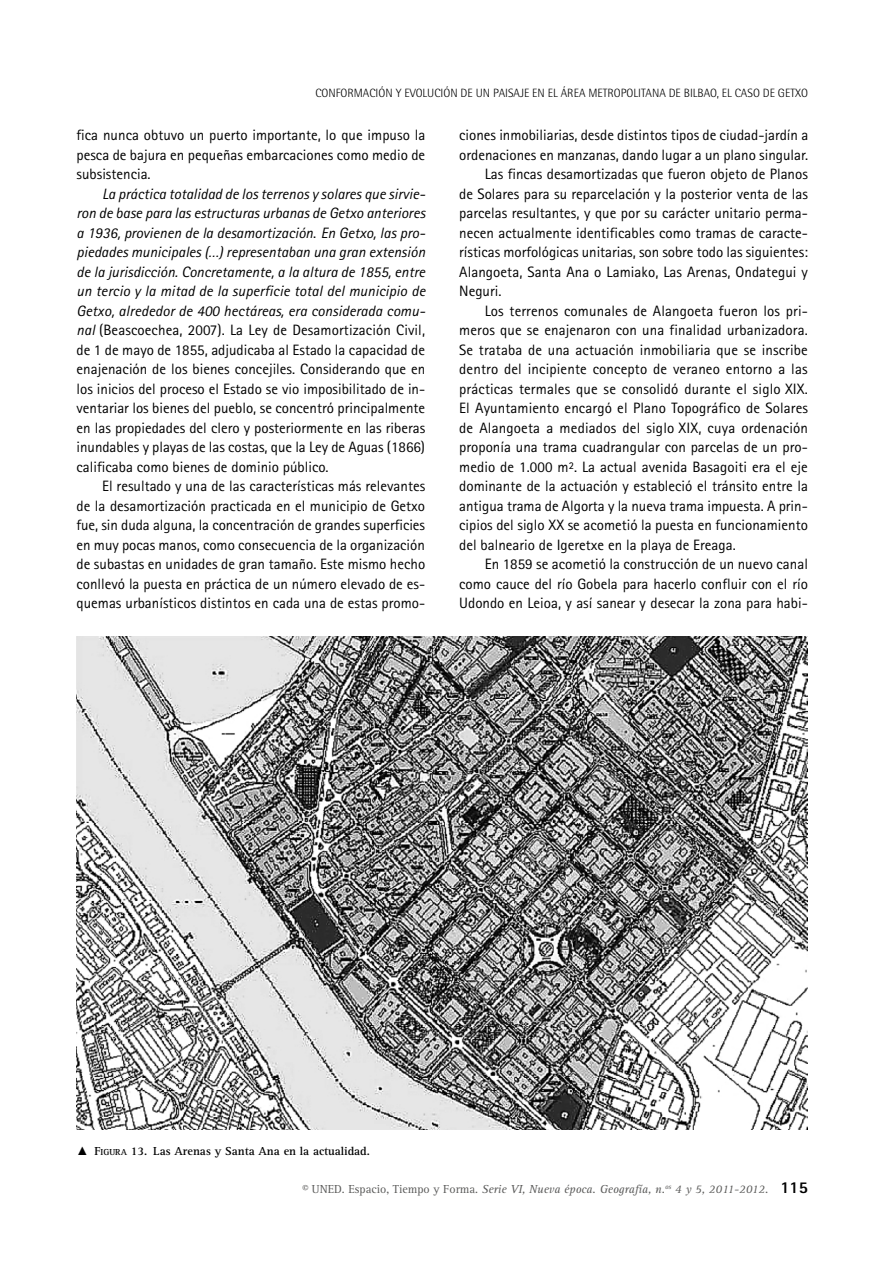
<style>
.page{position:relative;width:893px;height:1263px;background:#fff}
.page>*{position:absolute;margin:0;border:0;box-sizing:border-box;transform-origin:0 0}
.PARRAFO{font:15px/19.5px "Rotis Sans Serif Std";color:#000;text-align:justify}
.t1{font:italic 12px "Rotis Serif Std";color:#5b5b5a}
.t2{font:300 12px "Rotis Semi Sans Std";color:#000}
.PIE_FOTO{font:700 12px "Rotis Serif Std";color:#000}
.s1{font-style:italic}
.s2{font-family:"Times New Roman";font-weight:400}
.s3{font-style:inherit}
.s4{font-size:9px}
.s5{font-style:normal}
.s6{font-family:"Rotis Sans Serif Std";font-weight:800;font-style:normal;font-size:16.5px;color:#000}
</style>
<div class="page">
<img style="left:77px;top:637px;width:731px;height:492px">
<p class="t2" style="left:315px;top:86px;width:494px">CONFORMACIÓN Y EVOLUCIÓN DE UN PAISAJE EN EL ÁREA METROPOLITANA DE BILBAO, EL CASO DE GETXO</p>
<p class="PARRAFO" style="left:77px;top:125px;width:350px">fica nunca obtuvo un puerto importante, lo que impuso la pesca de bajura en pequeñas embarcaciones como medio de subsistencia.</p>
<p class="PARRAFO" style="left:77px;top:184px;width:350px;text-indent:26px"><span class="s1">La práctica totalidad de los terrenos y solares que sirvie&shy;ron de base para las estructuras urbanas de Getxo anteriores a 1936, provienen de la desamortización</span>. <span class="s1">En Getxo, las pro&shy;piedades municipales (…) representaban una gran extensión de la jurisdicción. Concretamente, a la altura de 1855, entre un tercio y la mitad de la superficie total del municipio de Getxo, alrededor de 400 hectáreas, era considerada comu&shy;nal</span> (Beascoechea, 2007). La Ley de Desamortización Civil, de 1 de mayo de 1855, adjudicaba al Estado la capacidad de enajenación de los bienes concejiles. Considerando que en los inicios del proceso el Estado se vio imposibilitado de in&shy;ventariar los bienes del pueblo, se concentró principalmente en las propiedades del clero y posteriormente en las riberas inundables y playas de las costas, que la Ley de Aguas (1866) calificaba como bienes de dominio público.</p>
<p class="PARRAFO" style="left:77px;top:476px;width:350px;text-indent:26px">El resultado y una de las características más relevantes de la desamortización practicada en el municipio de Getxo fue, sin duda alguna, la concentración de grandes superficies en muy pocas manos, como consecuencia de la organización de subastas en unidades de gran tamaño. Este mismo hecho conllevó la puesta en práctica de un número elevado de es&shy;quemas urbanísticos distintos en cada una de estas promo-</p>
<p class="PARRAFO" style="left:459px;top:125px;width:350px">ciones inmobiliarias, desde distintos tipos de ciudad-jardín a ordenaciones en manzanas, dando lugar a un plano singular.</p>
<p class="PARRAFO" style="left:459px;top:164px;width:350px;text-indent:26px">Las fincas desamortizadas que fueron objeto de Planos de Solares para su reparcelación y la posterior venta de las parcelas resultantes, y que por su carácter unitario perma&shy;necen actualmente identificables como tramas de caracte&shy;rísticas morfológicas unitarias, son sobre todo las siguientes:<br>Alangoeta, Santa Ana o Lamiako, Las Arenas, Ondategui y Neguri.</p>
<p class="PARRAFO" style="left:459px;top:301px;width:350px;text-indent:26px">Los terrenos comunales de Alangoeta fueron los pri&shy;meros que se enajenaron con una finalidad urbanizadora.<br>Se trataba de una actuación inmobiliaria que se inscribe dentro del incipiente concepto de veraneo entorno a las prácticas termales que se consolidó durante el siglo XIX.<br>El Ayuntamiento encargó el Plano Topográfico de Solares de Alangoeta a mediados del siglo XIX, cuya ordenación proponía una trama cuadrangular con parcelas de un pro&shy;medio de 1.000 m². La actual avenida Basagoiti era el eje dominante de la actuación y estableció el tránsito entre la antigua trama de Algorta y la nueva trama impuesta. A prin&shy;cipios del siglo XX se acometió la puesta en funcionamiento del balneario de Igeretxe en la playa de Ereaga.</p>
<p class="PARRAFO" style="left:459px;top:554px;width:350px;text-indent:26px">En 1859 se acometió la construcción de un nuevo canal como cauce del río Gobela para hacerlo confluir con el río Udondo en Leioa, y así sanear y desecar la zona para habi-</p>
<p class="PIE_FOTO" style="left:77px;top:1143px;width:295px"><span class="s2">▲</span> <span class="s3">F</span><span class="s4">IGURA</span> <span class="s3">13.</span> Las Arenas y Santa Ana en la actualidad.</p>
<p class="t1" style="left:302px;top:1182px;width:507px"><span class="s5">© UNED. Espacio, Tiempo y Forma.</span> Serie VI, Nueva época. Geografía, n.<sup>os</sup> 4 y 5, 2011-2012. <span class="s6">115</span></p>
</div>
